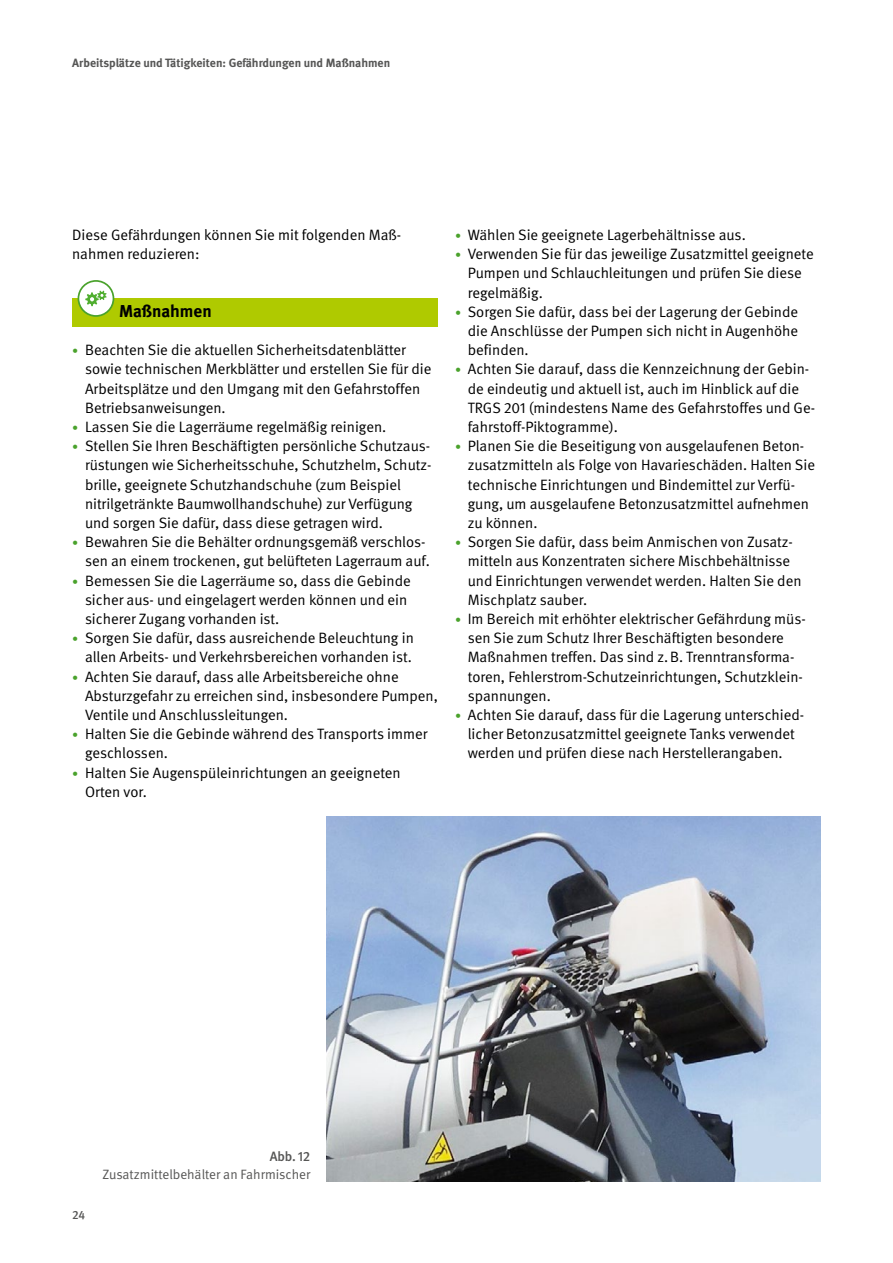
<style>
.page{position:relative;width:893px;height:1263px;background:#fff}
.page>*{position:absolute;margin:0;border:0;box-sizing:border-box;transform-origin:0 0}
.Überschriften_STG_Titel_H4{font:700 17.25px "DGUV Meta";color:#000}
.Fließtext_FT{font:15px/19.2px "DGUV Meta";color:#000}
.t1{font:13.5px "DGUV Meta";color:#565655}
.t2{font:500 13.5px "DGUV Meta";color:#565655}
.t3{font:700 12px "DGUV Meta";color:#565655}
.t4{font:500 12px "DGUV Meta";color:#565655}
.s1{font-size:12px;color:#4aa22c}
</style>
<div class="page">
<div style="left:72px;top:298px;width:366px;height:28px;background:#afca00"></div>
<div style="left:78px;top:281px;width:35px;height:35px;background:#fff;border-radius:50%"></div>
<svg style="left:85px;top:291px;width:22px;height:15px"></svg>
<div style="left:78px;top:280px;width:36px;height:37px;border:2px solid #4aa22c;border-radius:50%"></div>
<img style="left:327px;top:816px;width:493px;height:365px">
<p class="t3" style="left:72px;top:56px;width:319px">Arbeitsplätze und Tätigkeiten: Gefährdungen und Maßnahmen</p>
<p class="Fließtext_FT" style="left:72px;top:226px;width:329px">Diese Gefährdungen können Sie mit folgenden Maß&shy;nahmen reduzieren:</p>
<h3 class="Überschriften_STG_Titel_H4" style="left:119px;top:301px;width:94px">Maßnahmen</h3>
<p class="Fließtext_FT" style="left:85px;top:341px;width:348px;text-indent:-13px"><span class="s1">•</span> Beachten Sie die aktuellen Sicherheitsdatenblätter sowie technischen Merkblätter und erstellen Sie für die Arbeitsplätze und den Umgang mit den Gefahrstoffen Betriebsanweisungen.</p>
<p class="Fließtext_FT" style="left:72px;top:418px;width:316px"><span class="s1">•</span> Lassen Sie die Lagerräume regelmäßig reinigen.</p>
<p class="Fließtext_FT" style="left:85px;top:437px;width:348px;text-indent:-13px"><span class="s1">•</span> Stellen Sie Ihren Beschäftigten persönliche Schutzaus&shy;rüstungen wie Sicherheitsschuhe, Schutzhelm, Schutz&shy;brille, geeignete Schutzhandschuhe (zum Beispiel nitrilgetränkte Baumwollhandschuhe) zur Verfügung und sorgen Sie dafür, dass diese getragen wird.</p>
<p class="Fließtext_FT" style="left:72px;top:533px;width:359px;text-align:right"><span class="s1">•</span> Bewahren Sie die Behälter ordnungsgemäß verschlos&shy;sen an einem trockenen, gut belüfteten Lagerraum auf.</p>
<p class="Fließtext_FT" style="left:85px;top:571px;width:327px;text-indent:-13px"><span class="s1">•</span> Bemessen Sie die Lagerräume so, dass die Gebinde sicher aus- und eingelagert werden können und ein sicherer Zugang vorhanden ist.</p>
<p class="Fließtext_FT" style="left:72px;top:629px;width:343px;text-align:right"><span class="s1">•</span> Sorgen Sie dafür, dass ausreichende Beleuchtung in allen Arbeits- und Verkehrsbereichen vorhanden ist.</p>
<p class="Fließtext_FT" style="left:85px;top:667px;width:354px;text-indent:-13px"><span class="s1">•</span> Achten Sie darauf, dass alle Arbeitsbereiche ohne<br>Absturzgefahr zu erreichen sind, insbesondere Pumpen,<br>Ventile und Anschlussleitungen.</p>
<p class="Fließtext_FT" style="left:85px;top:725px;width:344px;text-indent:-13px"><span class="s1">•</span> Halten Sie die Gebinde während des Transports immer geschlossen.</p>
<p class="Fließtext_FT" style="left:85px;top:763px;width:317px;text-indent:-13px"><span class="s1">•</span> Halten Sie Augenspüleinrichtungen an geeigneten<br>Orten vor.</p>
<p class="Fließtext_FT" style="left:455px;top:226px;width:292px"><span class="s1">•</span> Wählen Sie geeignete Lagerbehältnisse aus.</p>
<p class="Fließtext_FT" style="left:468px;top:245px;width:348px;text-indent:-13px"><span class="s1">•</span> Verwenden Sie für das jeweilige Zusatzmittel geeignete<br>Pumpen und Schlauchleitungen und prüfen Sie diese regelmäßig.</p>
<p class="Fließtext_FT" style="left:468px;top:302px;width:332px;text-align:justify;text-indent:-13px"><span class="s1">•</span> Sorgen Sie dafür, dass bei der Lagerung der Gebinde die Anschlüsse der Pumpen sich nicht in Augenhöhe befinden.</p>
<p class="Fließtext_FT" style="left:468px;top:360px;width:349px;text-indent:-13px"><span class="s1">•</span> Achten Sie darauf, dass die Kennzeichnung der Gebin&shy;de eindeutig und aktuell ist, auch im Hinblick auf die TRGS 201 (mindestens Name des Gefahrstoffes und Ge&shy;fahrstoff-Piktogramme).</p>
<p class="Fließtext_FT" style="left:468px;top:437px;width:349px;text-indent:-13px"><span class="s1">•</span> Planen Sie die Beseitigung von ausgelaufenen Beton&shy;zusatzmitteln als Folge von Havarieschäden. Halten Sie technische Einrichtungen und Bindemittel zur Verfü&shy;gung, um ausgelaufene Betonzusatzmittel aufnehmen zu können.</p>
<p class="Fließtext_FT" style="left:468px;top:533px;width:335px;text-indent:-13px"><span class="s1">•</span> Sorgen Sie dafür, dass beim Anmischen von Zusatz&shy;mitteln aus Konzentraten sichere Mischbehältnisse und Einrichtungen verwendet werden. Halten Sie den Mischplatz sauber.</p>
<p class="Fließtext_FT" style="left:468px;top:610px;width:340px;text-indent:-13px"><span class="s1">•</span> Im Bereich mit erhöhter elektrischer Gefährdung müs&shy;sen Sie zum Schutz Ihrer Beschäftigten besondere Maßnahmen treffen. Das sind z.B. Trenntransforma&shy;toren, Fehlerstrom-Schutzeinrichtungen, Schutzklein&shy;spannungen.</p>
<p class="Fließtext_FT" style="left:455px;top:706px;width:349px;text-align:center"><span class="s1">•</span> Achten Sie darauf, dass für die Lagerung unterschied&shy;licher Betonzusatzmittel geeignete Tanks verwendet werden und prüfen diese nach Herstellerangaben.</p>
<p class="t4" style="left:72px;top:1208px;width:14px">24</p>
<p class="t2" style="left:270px;top:1149px;width:42px">Abb.12</p>
<p class="t1" style="left:102px;top:1167px;width:209px">Zusatzmittelbehälter an Fahrmischer</p>
</div>
